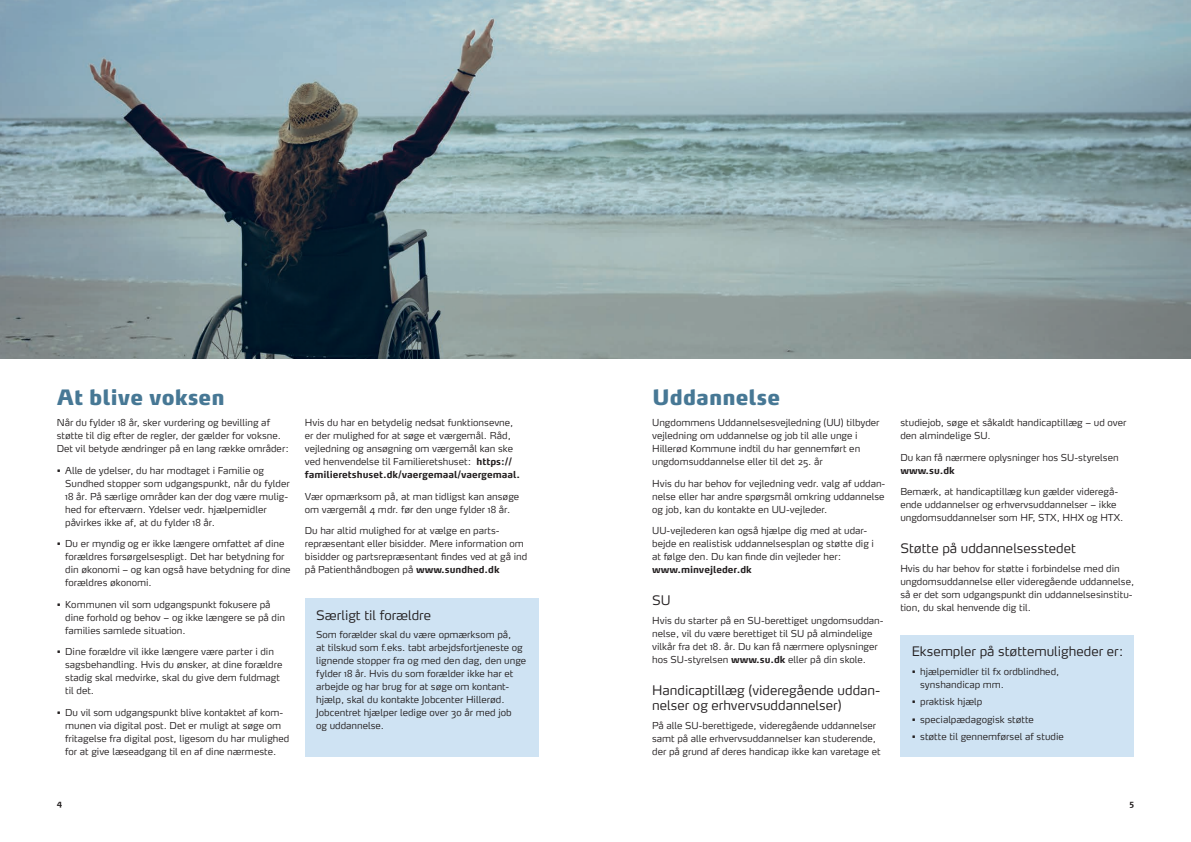
<style>
.page{position:relative;width:1191px;height:842px;background:#fff}
.page>*{position:absolute;margin:0;border:0;box-sizing:border-box;transform-origin:0 0}
.t1{font:900 21px "Max OT";color:#477895}
.t2{font:300 13px/15px "Max OT";color:#231f20}
.t3{font:300 9.5px/13px "Max OT";color:#231f20}
.t4{font:700 9.5px "Max OT";color:#231f20}
.t5{font:700 8px "Max OT";color:#231f20}
.s1{font-weight:700}
</style>
<div class="page">
<img style="left:0;top:0;width:1191px;height:359px">
<div style="left:900px;top:635px;width:234px;height:122px;background:#cfe3f3"></div>
<div style="left:305px;top:598px;width:234px;height:159px;background:#cfe3f3"></div>
<h1 class="t1" style="left:57px;top:383px;width:169px">At blive voksen</h1>
<p class="t3" style="left:57px;top:417px;width:234px">Når du fylder 18 år, sker vurdering og bevilling af støtte til dig efter de regler, der gælder for voksne.<br>Det vil betyde ændringer på en lang række områder:</p>
<p class="t3" style="left:65px;top:464px;width:226px;text-indent:-9px">• Alle de ydelser, du har modtaget i Familie og Sundhed stopper som udgangspunkt, når du fylder 18 år. På særlige områder kan der dog være mulig&shy;hed for efterværn. Ydelser vedr. hjælpemidler påvirkes ikke af, at du fylder 18 år.</p>
<p class="t3" style="left:65px;top:538px;width:227px;text-indent:-9px">• Du er myndig og er ikke længere omfattet af dine forældres forsørgelsespligt. Det har betydning for din økonomi – og kan også have betydning for dine forældres økonomi.</p>
<p class="t3" style="left:65px;top:598px;width:221px;text-indent:-9px">• Kommunen vil som udgangspunkt fokusere på dine forhold og behov – og ikke længere se på din families samlede situation.</p>
<p class="t3" style="left:65px;top:646px;width:219px;text-indent:-9px">• Dine forældre vil ikke længere være parter i din sagsbehandling. Hvis du ønsker, at dine forældre stadig skal medvirke, skal du give dem fuldmagt til det.</p>
<p class="t3" style="left:65px;top:706px;width:226px;text-indent:-9px">• Du vil som udgangspunkt blive kontaktet af kom&shy;munen via digital post. Det er muligt at søge om fritagelse fra digital post, ligesom du har mulighed for at give læseadgang til en af dine nærmeste.</p>
<p class="t3" style="left:305px;top:417px;width:217px">Hvis du har en betydelig nedsat funktionsevne, er der mulighed for at søge et værgemål. Råd, vejledning og ansøgning om værgemål kan ske ved henvendelse til Familieretshuset: <span class="s1">https:// familieretshuset.dk/vaergemaal/vaergemaal.</span></p>
<p class="t3" style="left:305px;top:490px;width:216px">Vær opmærksom på, at man tidligst kan ansøge om værgemål 4 mdr. før den unge fylder 18 år.</p>
<p class="t3" style="left:305px;top:525px;width:224px">Du har altid mulighed for at vælge en parts&shy;repræsentant eller bisidder. Mere information om bisidder og partsrepræsentant findes ved at gå ind på Patienthåndbogen på <span class="s1">www.sundhed.dk</span></p>
<h2 class="t2" style="left:316px;top:608px;width:116px">Særligt til forældre</h2>
<p class="t3" style="left:316px;top:629px;width:212px">Som forælder skal du være opmærksom på,<br>at tilskud som f.eks. tabt arbejdsfortjeneste og lignende stopper fra og med den dag, den unge fylder 18 år. Hvis du som forælder ikke har et arbejde og har brug for at søge om kontant&shy;hjælp, skal du kontakte Jobcenter Hillerød.<br>Jobcentret hjælper ledige over 30 år med job<br>og uddannelse.</p>
<h1 class="t1" style="left:652px;top:383px;width:130px">Uddannelse</h1>
<p class="t3" style="left:652px;top:417px;width:229px">Ungdommens Uddannelsesvejledning (UU) tilbyder vejledning om uddannelse og job til alle unge i Hillerød Kommune indtil du har gennemført en ungdomsuddannelse eller til det 25. år</p>
<p class="t3" style="left:652px;top:477px;width:235px;text-align:justify">Hvis du har behov for vejledning vedr. valg af uddan&shy;nelse eller har andre spørgsmål omkring uddannelse og job, kan du kontakte en UU-vejleder.</p>
<p class="t3" style="left:652px;top:525px;width:223px">UU-vejlederen kan også hjælpe dig med at udar&shy;bejde en realistisk uddannelsesplan og støtte dig i at følge den. Du kan finde din vejleder her:</p>
<p class="t4" style="left:652px;top:563px;width:101px">www.minvejleder.dk</p>
<h2 class="t2" style="left:652px;top:594px;width:20px">SU</h2>
<p class="t3" style="left:652px;top:614px;width:233px">Hvis du starter på en SU-berettiget ungdomsuddan&shy;nelse, vil du være berettiget til SU på almindelige vilkår fra det 18. år. Du kan få nærmere oplysninger hos SU-styrelsen <span class="s1">www.su.dk</span> eller på din skole.</p>
<h2 class="t2" style="left:652px;top:683px;width:230px">Handicaptillæg (videregående uddan&shy;nelser og erhvervsuddannelser)</h2>
<p class="t3" style="left:652px;top:719px;width:230px">På alle SU-berettigede, videregående uddannelser samt på alle erhvervsuddannelser kan studerende, der på grund af deres handicap ikke kan varetage et</p>
<p class="t3" style="left:900px;top:417px;width:227px">studiejob, søge et såkaldt handicaptillæg – ud over den almindelige SU.</p>
<p class="t3" style="left:900px;top:451px;width:220px">Du kan få nærmere oplysninger hos SU-styrelsen</p>
<p class="t4" style="left:900px;top:464px;width:56px">www.su.dk</p>
<p class="t3" style="left:900px;top:486px;width:224px">Bemærk, at handicaptillæg kun gælder videregå&shy;ende uddannelser og erhvervsuddannelser – ikke ungdomsuddannelser som HF, STX, HHX og HTX.</p>
<h2 class="t2" style="left:900px;top:542px;width:177px">Støtte på uddannelsesstedet</h2>
<p class="t3" style="left:900px;top:562px;width:235px">Hvis du har behov for støtte i forbindelse med din ungdomsuddannelse eller videregående uddannelse, så er det som udgangspunkt din uddannelsesinstitu&shy;tion, du skal henvende dig til.</p>
<h2 class="t2" style="left:911px;top:645px;width:213px">Eksempler på støttemuligheder er:</h2>
<p class="t3" style="left:920px;top:666px;width:141px;text-indent:-9px">• hjælpemidler til fx ordblindhed, synshandicap mm.</p>
<p class="t3" style="left:911px;top:696px;width:72px">• praktisk hjælp</p>
<p class="t3" style="left:911px;top:713px;width:124px">• specialpædagogisk støtte</p>
<p class="t3" style="left:911px;top:730px;width:154px">• støtte til gennemførsel af studie</p>
<p class="t5" style="left:57px;top:797px;width:7px">4</p>
<p class="t5" style="left:1129px;top:797px;width:6px">5</p>
</div>
